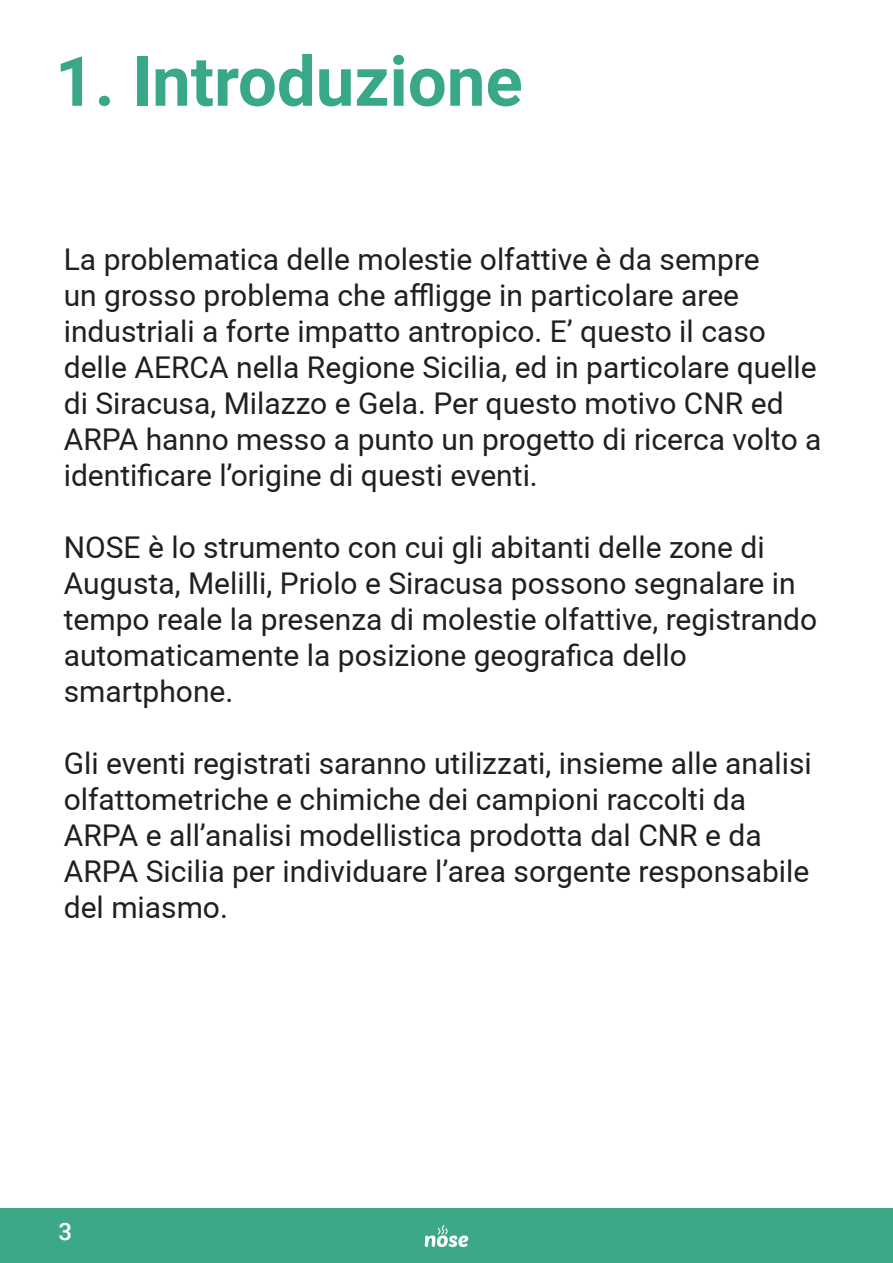
<style>
.page{position:relative;width:893px;height:1263px;background:#fff}
.page>*{position:absolute;margin:0;border:0;box-sizing:border-box;transform-origin:0 0}
.t1{font:700 69px "Roboto";color:#39a888}
.t2{font:30px/36px "Roboto";color:#231f20}
.t3{font:500 24px "Roboto";color:#fff}
</style>
<div class="page">
<div style="left:0;top:1209px;width:893px;height:54px;background:#3ba988"></div>
<svg style="left:424px;top:1225px;width:44px;height:22px"></svg>
<p class="t1" style="left:55px;top:33px;width:469px">1. Introduzione</p>
<p class="t2" style="left:64px;top:241px;width:759px">La problematica delle molestie olfattive è da sempre<br>un grosso problema che affligge in particolare aree industriali a forte impatto antropico. E’ questo il caso delle AERCA nella Regione Sicilia, ed in particolare quelle di Siracusa, Milazzo e Gela. Per questo motivo CNR ed ARPA hanno messo a punto un progetto di ricerca volto a identificare l’origine di questi eventi.</p>
<p class="t2" style="left:64px;top:529px;width:755px">NOSE è lo strumento con cui gli abitanti delle zone di Augusta, Melilli, Priolo e Siracusa possono segnalare in tempo reale la presenza di molestie olfattive, registrando automaticamente la posizione geografica dello smartphone.</p>
<p class="t2" style="left:64px;top:745px;width:749px">Gli eventi registrati saranno utilizzati, insieme alle analisi olfattometriche e chimiche dei campioni raccolti da ARPA e all’analisi modellistica prodotta dal CNR e da ARPA Sicilia per individuare l’area sorgente responsabile del miasmo.</p>
<p class="t3" style="left:59px;top:1214px;width:15px">3</p>
</div>
